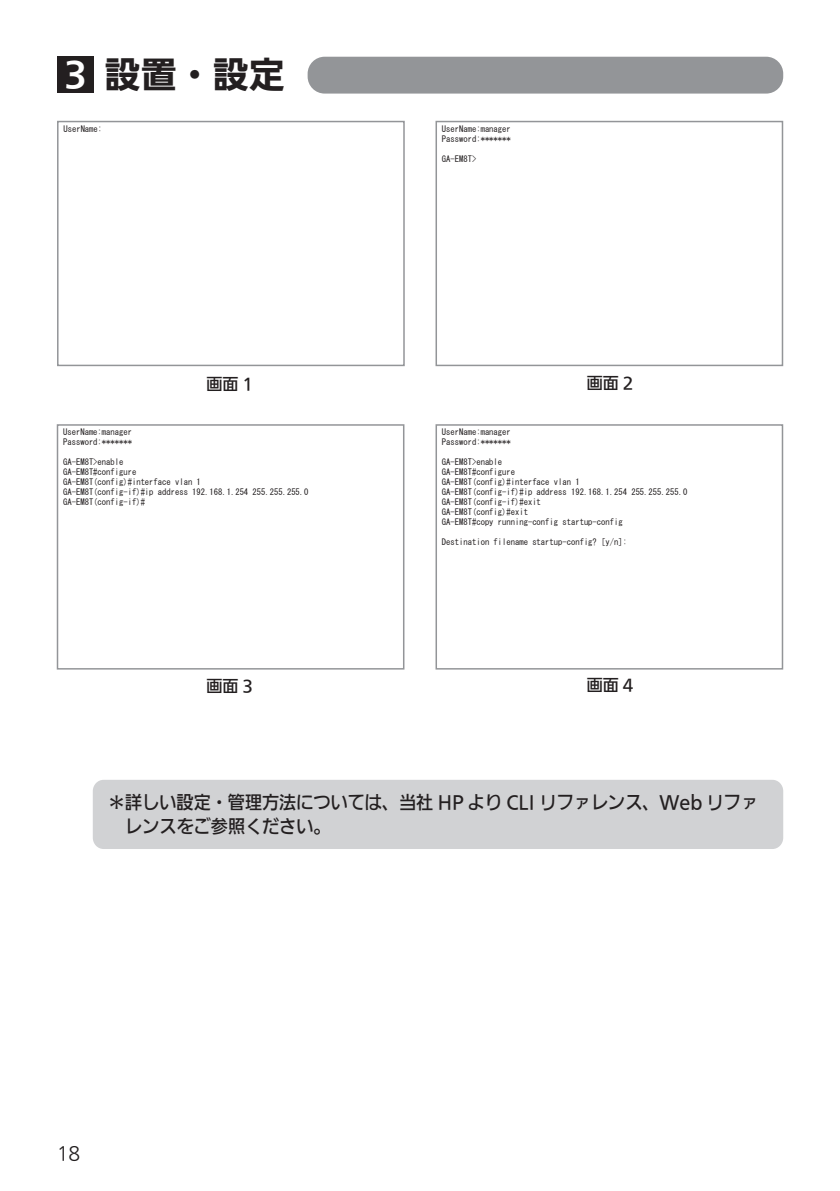
<style>
.page{position:relative;width:840px;height:1191px;background:#fff}
.page>*{position:absolute;margin:0;border:0;box-sizing:border-box;transform-origin:0 0}
.t1{font:36px "PUD Go Dp B";color:#231f20}
.t2{font:18px/24px "PUD Go Dp M";color:#231f20;scale:.95 1}
.t3{font:18px "PUD Go Dp R";color:#231f20}
.t4{font:16px "PUD Go Dp M";color:#231f20}
.t5{font:8.6px/10px "MS Gothic";color:#231f20}
.s1{font-size:34px;color:#fff}
</style>
<div class="page">
<div style="left:93px;top:780px;width:689px;height:69px;background:#d1d2d4;border-radius:11px"></div>
<div style="left:57px;top:424px;width:347px;height:245px;border:2px solid #939598"></div>
<div style="left:435px;top:424px;width:347px;height:245px;border:2px solid #939598"></div>
<div style="left:435px;top:121px;width:347px;height:245px;border:2px solid #939598"></div>
<div style="left:57px;top:121px;width:347px;height:245px;border:2px solid #939598"></div>
<div style="left:57px;top:56px;width:37px;height:37px;background:#231f20"></div>
<img style="left:313px;top:56px;width:471px;height:38px">
<div style="left:307px;top:57px;width:475px;height:37px;background:#939598;border-radius:17px"></div>
<h1 class="t1" style="left:64px;top:48px;width:222px"><span class="s1">3</span> 設置・設定</h1>
<p class="t5" style="left:63px;top:123px;width:40px">UserName:</p>
<p class="t5" style="left:441px;top:123px;width:70px">UserName:manager<br>Password:*******</p>
<p class="t5" style="left:441px;top:153px;width:36px">GA-EM8T&gt;</p>
<h3 class="t4" style="left:206px;top:372px;width:48px">画面 1</h3>
<h3 class="t4" style="left:586px;top:371px;width:48px">画面 2</h3>
<p class="t5" style="left:63px;top:427px;width:70px">UserName:manager<br>Password:*******</p>
<p class="t5" style="left:63px;top:457px;width:247px">GA-EM8T&gt;enable<br>GA-EM8T#configure<br>GA-EM8T(config)#interface vlan 1<br>GA-EM8T(config-if)#ip address 192.168.1.254 255.255.255.0<br>GA-EM8T(config-if)#</p>
<p class="t5" style="left:441px;top:427px;width:70px">UserName:manager<br>Password:*******</p>
<p class="t5" style="left:441px;top:457px;width:247px">GA-EM8T&gt;enable<br>GA-EM8T#configure<br>GA-EM8T(config)#interface vlan 1<br>GA-EM8T(config-if)#ip address 192.168.1.254 255.255.255.0<br>GA-EM8T(config-if)#exit<br>GA-EM8T(config)#exit<br>GA-EM8T#copy running-config startup-config</p>
<p class="t5" style="left:441px;top:537px;width:186px">Destination filename startup-config? [y/n]:</p>
<h3 class="t4" style="left:206px;top:674px;width:48px">画面 3</h3>
<h3 class="t4" style="left:586px;top:673px;width:48px">画面 4</h3>
<h2 class="t2" style="left:125px;top:790px;width:667px;text-indent:-17px">＊詳しい設定・管理方法については、当社 HP より CLI リファレンス、Web リファレンスをご参照ください。</h2>
<h2 class="t3" style="left:57px;top:1141px;width:25px">18</h2>
</div>
